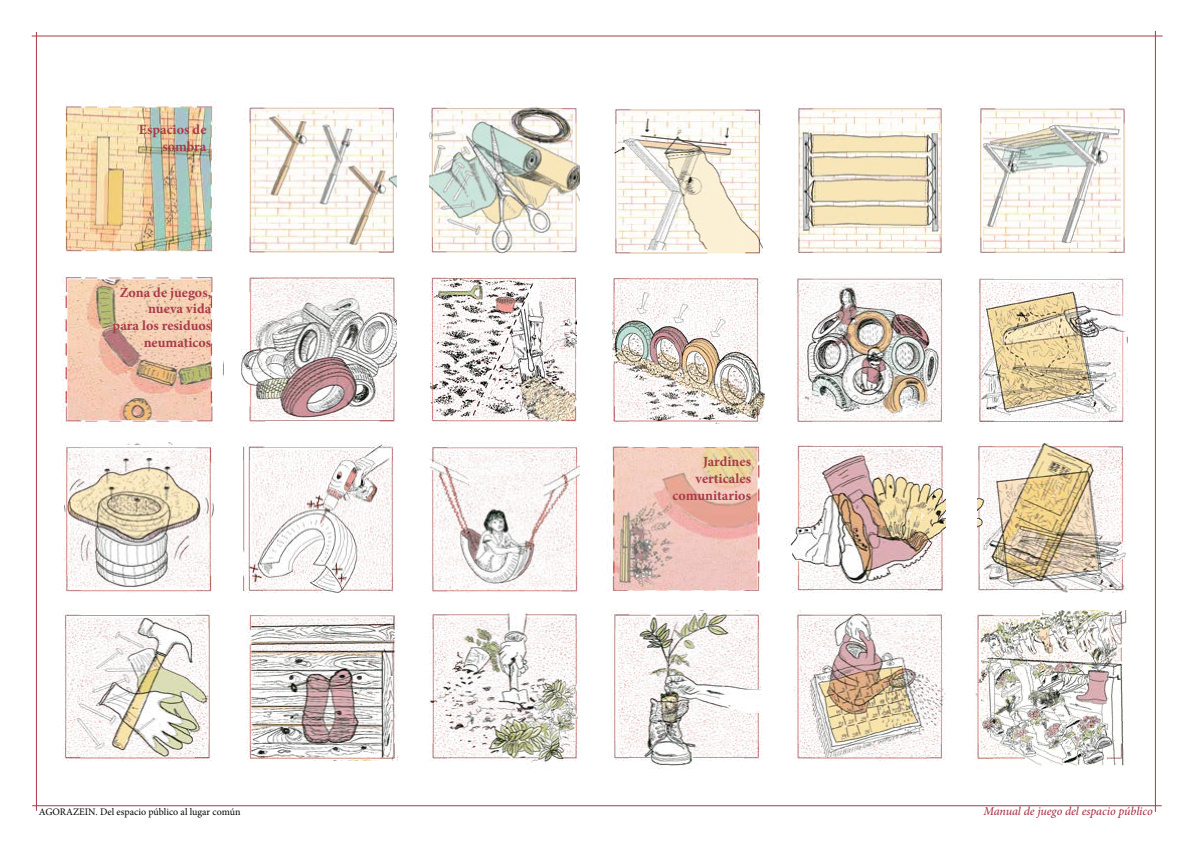
<style>
.page{position:relative;width:1191px;height:842px;background:#fff}
.page>*{position:absolute;margin:0;border:0;box-sizing:border-box;transform-origin:0 0}
.t1{font:700 14px/16.8px "Minion Pro";color:#a93a49;text-align:right}
.t2{font:italic 500 12px "Minion Pro";letter-spacing:-.005em;color:#a93449}
.t3{font:10px "Minion Pro";color:#000}
</style>
<div class="page">
<hr style="left:1155px;top:31px;width:1px;height:781px;background:#a93a49">
<hr style="left:36px;top:32px;width:1px;height:779px;background:#a93a49">
<hr style="left:32px;top:805px;width:1129px;height:1px;background:#a93a49">
<hr style="left:32px;top:36px;width:1130px;height:1px;background:#a93a49">
<img style="left:65px;top:102px;width:152px;height:151px">
<img style="left:248px;top:107px;width:149px;height:146px">
<img style="left:429px;top:106px;width:151px;height:148px">
<img style="left:612px;top:109px;width:151px;height:145px">
<img style="left:797px;top:106px;width:146px;height:147px">
<img style="left:979px;top:105px;width:147px;height:148px">
<img style="left:62px;top:276px;width:161px;height:151px">
<img style="left:241px;top:276px;width:156px;height:147px">
<img style="left:430px;top:276px;width:147px;height:148px">
<img style="left:612px;top:276px;width:152px;height:148px">
<img style="left:795px;top:275px;width:148px;height:148px">
<img style="left:977px;top:274px;width:150px;height:150px">
<img style="left:64px;top:442px;width:150px;height:150px">
<img style="left:243px;top:443px;width:151px;height:150px">
<img style="left:430px;top:442px;width:150px;height:150px">
<img style="left:606px;top:444px;width:159px;height:147px">
<img style="left:786px;top:444px;width:159px;height:148px">
<img style="left:977px;top:443px;width:148px;height:149px">
<img style="left:974px;top:611px;width:154px;height:158px">
<img style="left:794px;top:611px;width:151px;height:150px">
<img style="left:611px;top:611px;width:150px;height:158px">
<img style="left:429px;top:611px;width:151px;height:152px">
<img style="left:247px;top:611px;width:150px;height:150px">
<img style="left:64px;top:611px;width:147px;height:150px">
<p class="t1" style="left:139px;top:121px;width:69px">Espacios de sombra</p>
<p class="t1" style="left:113px;top:284px;width:100px">Zona de juegos, nueva vida<br>para los residuos neumaticos</p>
<p class="t3" style="left:39px;top:805px;width:203px">AGORAZEIN. Del espacio público al lugar común</p>
<p class="t1" style="left:672px;top:453px;width:80px">Jardines verticales comunitarios</p>
<p class="t2" style="left:983px;top:803px;width:171px">Manual de juego del espacio público</p>
</div>
